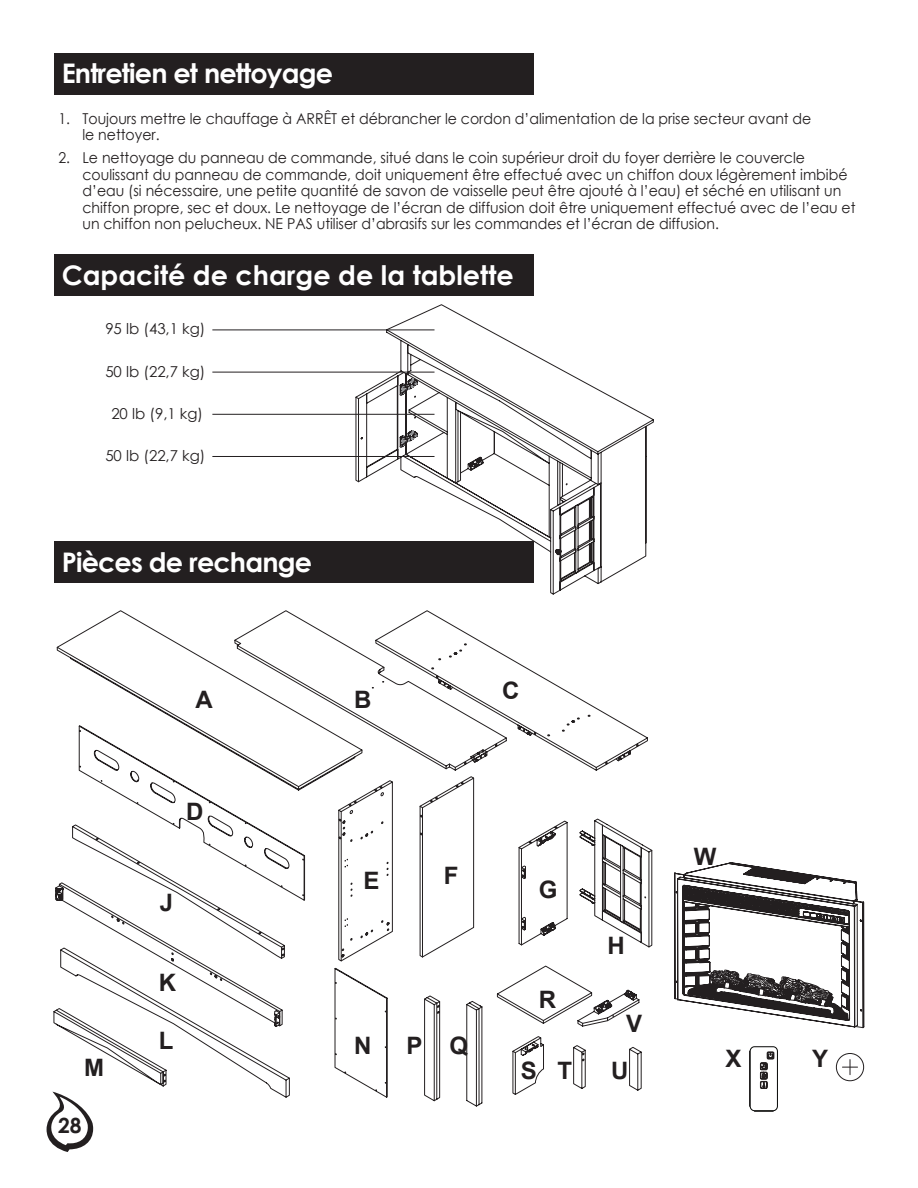
<style>
.page{position:relative;width:918px;height:1188px;background:#fff}
.page>*{position:absolute;margin:0;border:0;box-sizing:border-box;transform-origin:0 0}
.Heading_1{font:700 27px "Century Gothic";letter-spacing:-.03em;color:#fff}
.Heading_1-2{font:700 27px "Century Gothic";color:#fff}
.t1{font:700 24px "Arial";color:#231f20}
.t2{font:700 21px "Century Gothic";color:#231f20}
.THD_-_Body{font:15px/16.5px "Century Gothic";color:#231f20;scale:.94 1}
.THD_-_Body-2{font:15px "Century Gothic";color:#231f20}
</style>
<div class="page">
<svg style="left:47px;top:1107px;width:46px;height:45px"></svg>
<hr style="left:212px;top:330px;width:223px;height:1px;background:#231f20">
<hr style="left:212px;top:372px;width:223px;height:1px;background:#231f20">
<hr style="left:212px;top:414px;width:223px;height:1px;background:#231f20">
<hr style="left:212px;top:456px;width:223px;height:1px;background:#231f20">
<svg style="left:355px;top:304px;width:299px;height:291px"></svg>
<svg style="left:400px;top:378px;width:18px;height:70px"></svg>
<div style="left:54px;top:53px;width:479px;height:42px;background:#231f20"></div>
<div style="left:54px;top:255px;width:479px;height:41px;background:#231f20"></div>
<div style="left:54px;top:541px;width:479px;height:42px;background:#231f20"></div>
<svg style="left:749px;top:1046px;width:29px;height:66px"></svg>
<div style="left:836px;top:1053px;width:28px;height:28px;border:1px solid #231f20;border-radius:50%"></div>
<svg style="left:842px;top:1060px;width:16px;height:15px"></svg>
<svg style="left:674px;top:862px;width:190px;height:166px"></svg>
<svg style="left:52px;top:610px;width:601px;height:497px"></svg>
<p class="Heading_1" style="left:62px;top:53px;width:273px">Entretien et nettoyage</p>
<p class="THD_-_Body" style="left:82px;top:110px;width:777px;text-indent:-24px">1. Toujours mettre le chauffage à ARRÊT et débrancher le cordon d’alimentation de la prise secteur avant de le nettoyer.</p>
<p class="THD_-_Body" style="left:82px;top:149px;width:824px;text-indent:-24px">2. Le nettoyage du panneau de commande, situé dans le coin supérieur droit du foyer derrière le couvercle coulissant du panneau de commande, doit uniquement être effectué avec un chiffon doux légèrement imbibé d’eau (si nécessaire, une petite quantité de savon de vaisselle peut être ajouté à l’eau) et séché en utilisant un chiffon propre, sec et doux. Le nettoyage de l’écran de diffusion doit être uniquement effectué avec de l’eau et un chiffon non pelucheux. NE PAS utiliser d’abrasifs sur les commandes et l’écran de diffusion.</p>
<p class="Heading_1-2" style="left:62px;top:254px;width:453px">Capacité de charge de la tablette</p>
<p class="THD_-_Body-2" style="left:105px;top:318px;width:102px">95 lb (43,1 kg)</p>
<p class="THD_-_Body-2" style="left:105px;top:361px;width:102px">50 lb (22,7 kg)</p>
<p class="THD_-_Body-2" style="left:111px;top:403px;width:93px">20 lb (9,1 kg)</p>
<p class="THD_-_Body-2" style="left:105px;top:445px;width:102px">50 lb (22,7 kg)</p>
<p class="Heading_1" style="left:62px;top:541px;width:252px">Pièces de rechange</p>
<p class="t1" style="left:195px;top:683px;width:19px">A</p>
<p class="t1" style="left:84px;top:1052px;width:21px">M</p>
<h3 class="t2" style="left:58px;top:1110px;width:25px">28</h3>
<p class="t1" style="left:186px;top:796px;width:19px">D</p>
<p class="t1" style="left:160px;top:886px;width:15px">J</p>
<p class="t1" style="left:159px;top:966px;width:19px">K</p>
<p class="t1" style="left:159px;top:1025px;width:16px">L</p>
<p class="t1" style="left:354px;top:683px;width:19px">B</p>
<p class="t1" style="left:502px;top:675px;width:19px">C</p>
<p class="t1" style="left:364px;top:865px;width:18px">E</p>
<p class="t1" style="left:444px;top:859px;width:16px">F</p>
<p class="t1" style="left:354px;top:1030px;width:19px">N</p>
<p class="t1" style="left:407px;top:1030px;width:18px">P</p>
<p class="t1" style="left:450px;top:1030px;width:20px">Q</p>
<p class="t1" style="left:539px;top:873px;width:20px">G</p>
<p class="t1" style="left:539px;top:984px;width:19px">R</p>
<p class="t1" style="left:608px;top:930px;width:19px">H</p>
<p class="t1" style="left:626px;top:1007px;width:18px">V</p>
<p class="t1" style="left:521px;top:1055px;width:18px">S</p>
<p class="t1" style="left:558px;top:1055px;width:16px">T</p>
<p class="t1" style="left:611px;top:1055px;width:19px">U</p>
<p class="t1" style="left:694px;top:841px;width:24px">W</p>
<p class="t1" style="left:726px;top:1043px;width:18px">X</p>
<p class="t1" style="left:812px;top:1043px;width:18px">Y</p>
</div>
